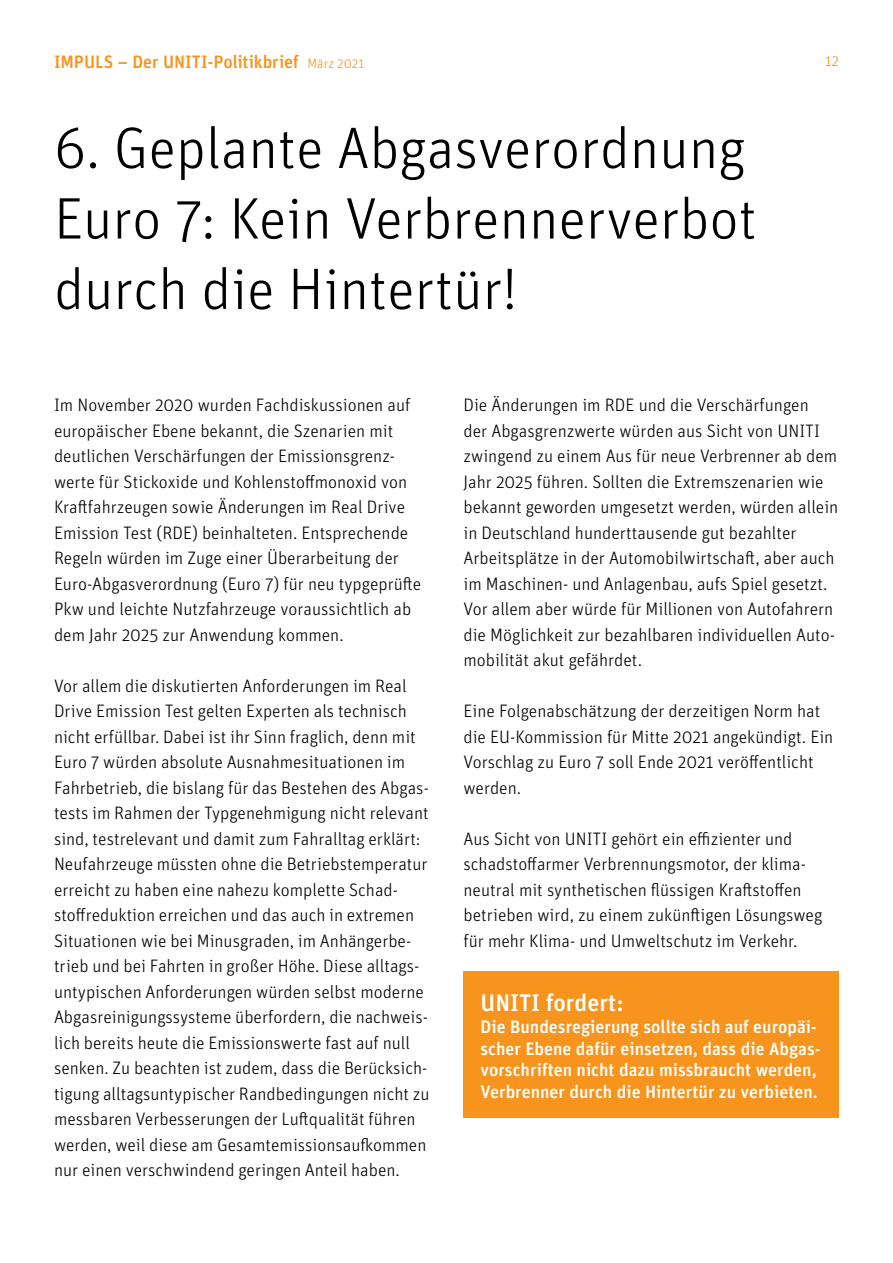
<style>
.page{position:relative;width:893px;height:1263px;background:#fff}
.page>*{position:absolute;margin:0;border:0;box-sizing:border-box;transform-origin:0 0}
.t1{font:300 58.5px/70.5px "Unit OT";color:#000}
.t2{font:500 24px "Unit OT";color:#fff}
.t3{font:300 18px/25.5px "Unit OT";color:#000}
.t4{font:500 18px/21.6px "Unit OT";color:#fff}
.t5{font:500 18px "Unit OT";letter-spacing:-.005em;color:#f7941d}
.t6{font:300 15px "Unit OT";color:#f7941d}
.s1{font-weight:300;font-size:13.5px}
</style>
<div class="page">
<div style="left:463px;top:971px;width:376px;height:146px;background:#f7941d"></div>
<p class="t5" style="left:54px;top:50px;width:312px">IMPULS – Der UNITI-Politikbrief <span class="s1">März 2021</span></p>
<p class="t6" style="left:825px;top:52px;width:15px">12</p>
<h1 class="t1" style="left:54px;top:113px;width:704px">6. Geplante Abgasverordnung<br>Euro 7: Kein Verbrennerverbot durch die Hintertür!</h1>
<p class="t3" style="left:54px;top:392px;width:369px">Im November 2020 wurden Fachdiskussionen auf europäischer Ebene bekannt, die Szenarien mit deutlichen Verschärfungen der Emissionsgrenz&shy;werte für Stickoxide und Kohlenstoffmonoxid von Kraftfahrzeugen sowie Änderungen im Real Drive Emission Test (RDE) beinhalteten. Entsprechende Regeln würden im Zuge einer Überarbeitung der Euro-Abgasverordnung (Euro 7) für neu typgeprüfte Pkw und leichte Nutzfahrzeuge voraussichtlich ab dem Jahr 2025 zur Anwendung kommen.</p>
<p class="t3" style="left:54px;top:673px;width:377px">Vor allem die diskutierten Anforderungen im Real Drive Emission Test gelten Experten als technisch nicht erfüllbar. Dabei ist ihr Sinn fraglich, denn mit Euro 7 würden absolute Ausnahmesituationen im Fahrbetrieb, die bislang für das Bestehen des Abgas&shy;tests im Rahmen der Typgenehmigung nicht relevant sind, testrelevant und damit zum Fahralltag erklärt:<br>Neufahrzeuge müssten ohne die Betriebstemperatur erreicht zu haben eine nahezu komplette Schad&shy;stoffreduktion erreichen und das auch in extremen Situationen wie bei Minusgraden, im Anhängerbe&shy;trieb und bei Fahrten in großer Höhe. Diese alltags&shy;untypischen Anforderungen würden selbst moderne Abgasreinigungssysteme überfordern, die nachweis&shy;lich bereits heute die Emissionswerte fast auf null senken. Zu beachten ist zudem, dass die Berücksich&shy;tigung alltagsuntypischer Randbedingungen nicht zu messbaren Verbesserungen der Luftqualität führen werden, weil diese am Gesamtemissionsaufkommen nur einen verschwindend geringen Anteil haben.</p>
<p class="t3" style="left:463px;top:392px;width:376px">Die Änderungen im RDE und die Verschärfungen<br>der Abgasgrenzwerte würden aus Sicht von UNITI zwingend zu einem Aus für neue Verbrenner ab dem Jahr 2025 führen. Sollten die Extremszenarien wie bekannt geworden umgesetzt werden, würden allein in Deutschland hunderttausende gut bezahlter Arbeitsplätze in der Automobilwirtschaft, aber auch im Maschinen- und Anlagenbau, aufs Spiel gesetzt.<br>Vor allem aber würde für Millionen von Autofahrern die Möglichkeit zur bezahlbaren individuellen Auto&shy;mobilität akut gefährdet.</p>
<p class="t3" style="left:463px;top:698px;width:371px">Eine Folgenabschätzung der derzeitigen Norm hat die EU-Kommission für Mitte 2021 angekündigt. Ein Vorschlag zu Euro 7 soll Ende 2021 veröffentlicht werden.</p>
<p class="t3" style="left:463px;top:826px;width:360px">Aus Sicht von UNITI gehört ein effizienter und schadstoffarmer Verbrennungsmotor, der klima&shy;neutral mit synthetischen flüssigen Kraftstoffen betrieben wird, zu einem zukünftigen Lösungsweg für mehr Klima- und Umweltschutz im Verkehr.</p>
<h2 class="t2" style="left:480px;top:988px;width:145px">UNITI fordert:</h2>
<p class="t4" style="left:480px;top:1016px;width:341px">Die Bundesregierung sollte sich auf europäi&shy;scher Ebene dafür einsetzen, dass die Abgas&shy;vorschriften nicht dazu missbraucht werden, Verbrenner durch die Hintertür zu verbieten.</p>
</div>
